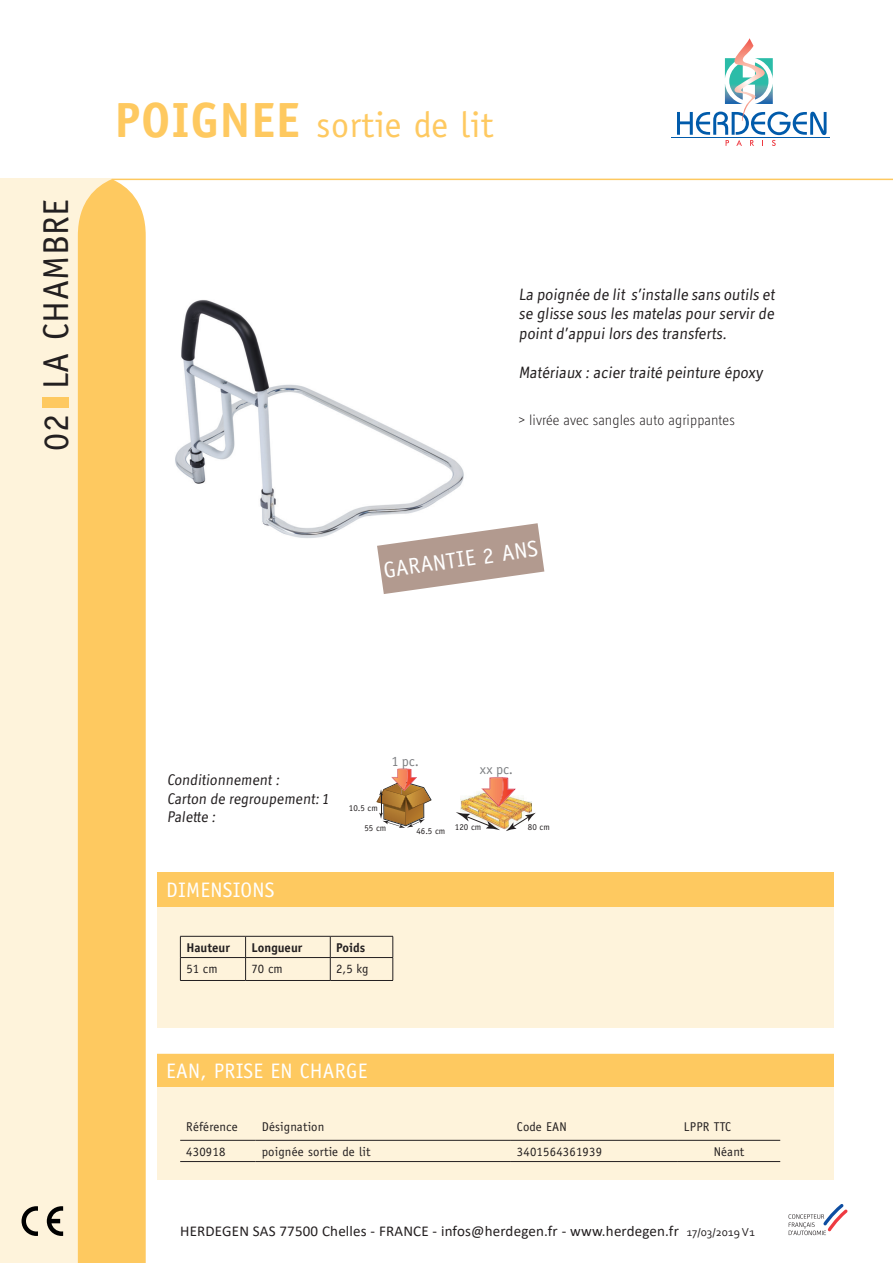
<style>
.page{position:relative;width:893px;height:1263px;background:#fff}
.page>*{position:absolute;margin:0;border:0;box-sizing:border-box;transform-origin:0 0}
.t1{font:36px "Officina Sans";letter-spacing:.015em;color:#fec960}
.t2{font:36px "Officina Sans";letter-spacing:.015em;color:#231f20}
.t3{font:22.5px "Officina Sans Std";color:#fff}
.t4{font:21px "Officina Sans";letter-spacing:.015em;color:#fff}
.intro_produit{font:16.5px/19.5px "Officina Display ITC Std";color:#231f20;text-align:justify}
.t5{font:15.6px "Officina Display ITC Std";color:#231f20}
.t6{font:15px "Calibri";letter-spacing:.01em;color:#231f20}
.descriptif_produit{font:300 15px "Officina Display ITC Std";letter-spacing:.01em;color:#231f20}
.TITRE_PETIT{font:14.1px "Officina Sans";color:#7e8083}
.t7{font:12.75px "Officina Sans";letter-spacing:.015em;color:#231f20}
.t8{font:700 12.75px "Officina Sans";color:#231f20}
.TITRE_PETIT-2{font:9px "Officina Sans";color:#231f20}
.s1{font-family:"Helvetica Neue";font-weight:900;font-stretch:condensed;font-size:36.9px;color:#fec960}
.s2{font-weight:700;font-size:49.5px}
.s3{font-family:"Corbel";font-size:12px}
</style>
<div class="page">
<svg style="left:677px;top:38px;width:149px;height:108px"></svg>
<hr style="left:671px;top:137px;width:158px;height:1px;background:#015bab">
<svg style="left:789px;top:1204px;width:59px;height:31px"></svg>
<div style="left:0;top:179px;width:112px;height:1084px;background:#fef3db"></div>
<hr style="left:112px;top:179px;width:781px;height:1px;background:#fec960">
<svg style="left:47px;top:1206px;width:16px;height:30px"></svg>
<svg style="left:22px;top:1206px;width:16px;height:30px"></svg>
<div style="left:78px;top:179px;width:68px;height:1084px;background:#fec960"></div>
<div style="left:158px;top:1054px;width:676px;height:126px;background:#fef3db"></div>
<div style="left:158px;top:1054px;width:676px;height:33px;background:#fec960"></div>
<hr style="left:180px;top:1140px;width:76px;height:1px;background:#231f20">
<hr style="left:256px;top:1140px;width:255px;height:1px;background:#231f20">
<hr style="left:511px;top:1140px;width:167px;height:1px;background:#231f20">
<hr style="left:678px;top:1140px;width:102px;height:1px;background:#231f20">
<hr style="left:180px;top:1161px;width:76px;height:1px;background:#231f20">
<hr style="left:256px;top:1161px;width:255px;height:1px;background:#231f20">
<hr style="left:511px;top:1161px;width:167px;height:1px;background:#231f20">
<hr style="left:678px;top:1161px;width:102px;height:1px;background:#231f20">
<img style="left:175px;top:300px;width:289px;height:238px">
<svg style="left:377px;top:523px;width:167px;height:71px"></svg>
<div style="left:158px;top:907px;width:676px;height:120px;background:#fef3db"></div>
<div style="left:158px;top:872px;width:676px;height:34px;background:#fec960"></div>
<img style="left:456px;top:777px;width:80px;height:54px">
<svg style="left:376px;top:768px;width:56px;height:60px"></svg>
<hr style="left:180px;top:936px;width:66px;height:1px;background:#231f20">
<hr style="left:246px;top:936px;width:84px;height:1px;background:#231f20">
<hr style="left:330px;top:936px;width:63px;height:1px;background:#231f20">
<hr style="left:180px;top:957px;width:66px;height:1px;background:#231f20">
<svg style="left:180px;top:936px;width:1px;height:44px"></svg>
<hr style="left:246px;top:957px;width:84px;height:1px;background:#231f20">
<svg style="left:245px;top:936px;width:1px;height:44px"></svg>
<hr style="left:330px;top:957px;width:63px;height:1px;background:#231f20">
<svg style="left:330px;top:936px;width:1px;height:44px"></svg>
<svg style="left:393px;top:936px;width:1px;height:44px"></svg>
<hr style="left:180px;top:980px;width:66px;height:1px;background:#231f20">
<hr style="left:246px;top:980px;width:84px;height:1px;background:#231f20">
<hr style="left:330px;top:980px;width:63px;height:1px;background:#231f20">
<h1 class="t2" style="left:35px;top:451px;width:253px;rotate:-90deg">02<span class="s1">I</span>LA CHAMBRE</h1>
<p class="t1" style="left:115px;top:104px;width:380px"><span class="s2">POIGNEE</span> sortie de lit</p>
<p class="intro_produit" style="left:519px;top:284px;width:259px">La poignée de lit s’installe sans outils et se glisse sous les matelas pour servir de point d’appui lors des transferts.</p>
<p class="intro_produit" style="left:519px;top:362px;width:248px">Matériaux : acier traité peinture époxy</p>
<p class="descriptif_produit" style="left:519px;top:411px;width:217px">&gt; livrée avec sangles auto agrippantes</p>
<p class="t3" style="left:382px;top:557px;width:157px;rotate:-8deg">GARANTIE 2 ANS</p>
<p class="t5" style="left:167px;top:771px;width:116px">Conditionnement :</p>
<p class="t5" style="left:167px;top:789px;width:165px">Carton de regroupement: 1</p>
<p class="t5" style="left:167px;top:808px;width:52px">Palette :</p>
<p class="TITRE_PETIT" style="left:391px;top:753px;width:29px">1 pc.</p>
<p class="TITRE_PETIT" style="left:480px;top:761px;width:35px">xx pc.</p>
<p class="TITRE_PETIT-2" style="left:349px;top:803px;width:30px">10.5 cm</p>
<p class="TITRE_PETIT-2" style="left:364px;top:822px;width:23px">55 cm</p>
<p class="TITRE_PETIT-2" style="left:416px;top:826px;width:30px">46.5 cm</p>
<p class="TITRE_PETIT-2" style="left:455px;top:821px;width:28px">120 cm</p>
<p class="TITRE_PETIT-2" style="left:528px;top:821px;width:23px">80 cm</p>
<p class="t4" style="left:166px;top:877px;width:110px">DIMENSIONS</p>
<p class="t8" style="left:186px;top:939px;width:45px">Hauteur</p>
<p class="t8" style="left:252px;top:939px;width:52px">Longueur</p>
<p class="t8" style="left:336px;top:939px;width:30px">Poids</p>
<p class="t7" style="left:186px;top:961px;width:33px">51 cm</p>
<p class="t7" style="left:252px;top:961px;width:33px">70 cm</p>
<p class="t7" style="left:336px;top:961px;width:34px">2,5 kg</p>
<p class="t4" style="left:166px;top:1058px;width:203px">EAN, PRISE EN CHARGE</p>
<p class="t7" style="left:186px;top:1119px;width:53px">Référence</p>
<p class="t7" style="left:262px;top:1119px;width:64px">Désignation</p>
<p class="t7" style="left:517px;top:1119px;width:51px">Code EAN</p>
<p class="t7" style="left:684px;top:1119px;width:49px">LPPR TTC</p>
<p class="t7" style="left:186px;top:1144px;width:41px">430918</p>
<p class="t7" style="left:262px;top:1144px;width:111px">poignée sortie de lit</p>
<p class="t7" style="left:517px;top:1144px;width:87px">3401564361939</p>
<p class="t7" style="left:714px;top:1144px;width:32px">Néant</p>
<p class="t6" style="left:180px;top:1221px;width:576px">HERDEGEN SAS 77500 Chelles - FRANCE - infos@herdegen.fr - www.herdegen.fr <span class="s3">17/03/2019 V1</span></p>
</div>
